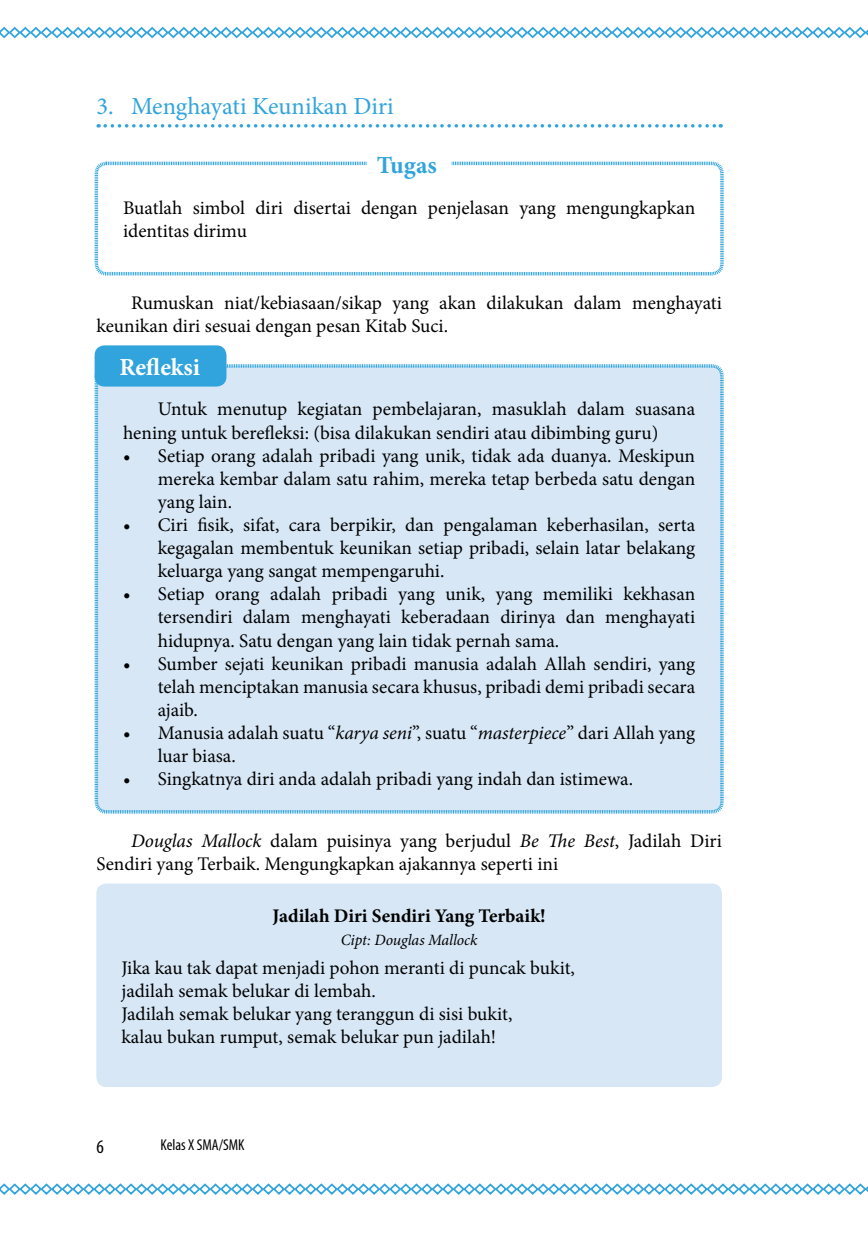
<style>
.page{position:relative;width:868px;height:1235px;background:#fff}
.page>*{position:absolute;margin:0;border:0;box-sizing:border-box;transform-origin:0 0}
.t1{font:24.5px "Minion Pro";color:#31a4dd}
.t2{font:700 24.5px "Minion Pro";letter-spacing:-.005em;color:#fff}
.t3{font:700 24.5px "Minion Pro";color:#31a4dd}
.t4{font:19.25px/23.1px "Minion Pro";color:#000}
.t5{font:700 19.25px "Minion Pro";color:#000}
.t6{font:condensed 19.25px "Myriad Pro";color:#000}
.t7{font:italic 15.75px "Minion Pro";letter-spacing:-.01em;color:#000}
.t8{font:condensed 15.75px "Myriad Pro";color:#000}
.s1{font-style:italic}
</style>
<div class="page">
<svg style="left:0;top:26px;width:867px;height:13px"></svg>
<svg style="left:0;top:1183px;width:867px;height:12px"></svg>
<svg style="left:105px;top:124px;width:616px;height:4px"></svg>
<svg style="left:94px;top:161px;width:630px;height:115px"></svg>
<div style="left:367px;top:143px;width:84px;height:42px;background:#fff;border-radius:10px"></div>
<div style="left:94px;top:363px;width:630px;height:451px;background:#d7e7f6"></div>
<div style="left:95px;top:345px;width:131px;height:41px;background:#31a4dd;border-radius:10px"></div>
<div style="left:96px;top:883px;width:625px;height:203px;background:#d7e7f6;border-radius:10px"></div>
<p class="t1" style="left:96px;top:90px;width:299px">3. Menghayati Keunikan Diri</p>
<p class="t3" style="left:376px;top:148px;width:61px">Tugas</p>
<p class="t4" style="left:123px;top:196px;width:573px">Buatlah simbol diri disertai dengan penjelasan yang mengungkapkan identitas dirimu</p>
<p class="t4" style="left:96px;top:291px;width:627px;text-indent:35px">Rumuskan niat/kebiasaan/sikap yang akan dilakukan dalam menghayati keunikan diri sesuai dengan pesan Kitab Suci.</p>
<p class="t2" style="left:119px;top:350px;width:82px">Refleksi</p>
<p class="t4" style="left:123px;top:398px;width:573px;text-indent:35px">Untuk menutup kegiatan pembelajaran, masuklah dalam suasana hening untuk berefleksi: (bisa dilakukan sendiri atau dibimbing guru)</p>
<p class="t4" style="left:158px;top:444px;width:538px;text-align:justify;text-indent:-35px">• Setiap orang adalah pribadi yang unik, tidak ada duanya. Meskipun mereka kembar dalam satu rahim, mereka tetap berbeda satu dengan yang lain.</p>
<p class="t4" style="left:158px;top:513px;width:538px;text-align:justify;text-indent:-35px">• Ciri fisik, sifat, cara berpikir, dan pengalaman keberhasilan, serta kegagalan membentuk keunikan setiap pribadi, selain latar belakang keluarga yang sangat mempengaruhi.</p>
<p class="t4" style="left:158px;top:582px;width:538px;text-align:justify;text-indent:-35px">• Setiap orang adalah pribadi yang unik, yang memiliki kekhasan tersendiri dalam menghayati keberadaan dirinya dan menghayati hidupnya. Satu dengan yang lain tidak pernah sama.</p>
<p class="t4" style="left:158px;top:652px;width:538px;text-align:justify;text-indent:-35px">• Sumber sejati keunikan pribadi manusia adalah Allah sendiri, yang telah menciptakan manusia secara khusus, pribadi demi pribadi secara ajaib.</p>
<p class="t4" style="left:158px;top:721px;width:538px;text-indent:-35px">• Manusia adalah suatu “<span class="s1">karya seni</span>”, suatu “<span class="s1">masterpiece</span>” dari Allah yang luar biasa.</p>
<p class="t4" style="left:123px;top:767px;width:511px">• Singkatnya diri anda adalah pribadi yang indah dan istimewa.</p>
<p class="t4" style="left:96px;top:829px;width:627px;text-indent:35px"><span class="s1">Douglas Mallock</span> dalam puisinya yang berjudul <span class="s1">Be The Best</span>, Jadilah Diri<br>Sendiri yang Terbaik. Mengungkapkan ajakannya seperti ini</p>
<p class="t5" style="left:272px;top:902px;width:274px">Jadilah Diri Sendiri Yang Terbaik!</p>
<p class="t7" style="left:341px;top:929px;width:138px">Cipt: Douglas Mallock</p>
<p class="t4" style="left:121px;top:955px;width:455px">Jika kau tak dapat menjadi pohon meranti di puncak bukit, jadilah semak belukar di lembah.<br>Jadilah semak belukar yang teranggun di sisi bukit,<br>kalau bukan rumput, semak belukar pun jadilah!</p>
<p class="t6" style="left:96px;top:1134px;width:9px">6</p>
<p class="t8" style="left:160px;top:1135px;width:86px">Kelas X SMA/SMK</p>
</div>
